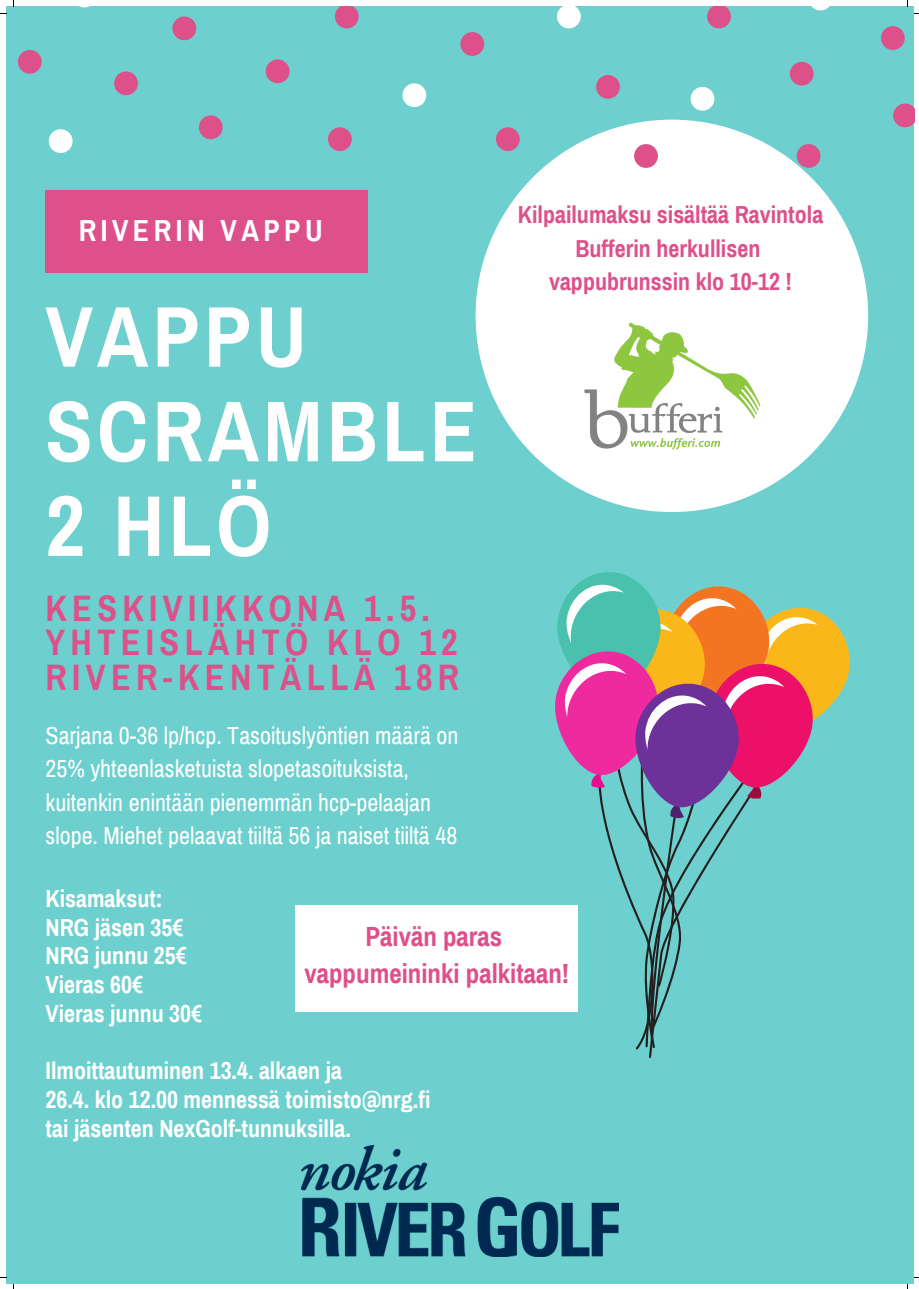
<style>
.page{position:relative;width:919px;height:1289px;background:#fff}
.page>*{position:absolute;margin:0;border:0;box-sizing:border-box;transform-origin:0 0}
.t1{font:700 86.25px/94.6px "Archivo Narrow";letter-spacing:.05em;color:#fff}
.t2{font:700 36px/34.3px "Archivo Narrow";letter-spacing:.15em;color:#dd508a}
.t3{font:700 29.78px "Archivo Narrow";letter-spacing:.15em;color:#fff}
.t4{font:700 27px/37.7px "Archivo Narrow";color:#dd508a;text-align:center}
.t5{font:24px/33.2px "Archivo Narrow";color:#fff}
.t6{font:700 24px/28.7px "Archivo Narrow";color:#fff}
.t7{font:700 24px/33.3px "Archivo Narrow";color:#dd508a;text-align:center}
</style>
<div class="page">
<div style="left:6px;top:6px;width:907px;height:1277px;background:#6dd0ce"></div>
<svg style="left:475px;top:120px;width:392px;height:392px;fill:#fff"></svg>
<svg style="left:335px;top:6px;width:23px;height:22px"></svg>
<svg style="left:496px;top:127px;width:23px;height:24px"></svg>
<svg style="left:596px;top:75px;width:23px;height:24px"></svg>
<svg style="left:796px;top:144px;width:24px;height:24px"></svg>
<svg style="left:172px;top:16px;width:24px;height:24px"></svg>
<svg style="left:199px;top:115px;width:23px;height:24px"></svg>
<svg style="left:18px;top:50px;width:24px;height:24px"></svg>
<svg style="left:881px;top:26px;width:23px;height:24px"></svg>
<svg style="left:557px;top:6px;width:23px;height:22px"></svg>
<svg style="left:690px;top:87px;width:24px;height:24px"></svg>
<svg style="left:811px;top:6px;width:19px;height:4px"></svg>
<svg style="left:49px;top:129px;width:24px;height:24px"></svg>
<svg style="left:402px;top:83px;width:24px;height:24px"></svg>
<svg style="left:266px;top:59px;width:23px;height:24px"></svg>
<svg style="left:328px;top:127px;width:23px;height:24px"></svg>
<svg style="left:707px;top:6px;width:23px;height:22px"></svg>
<svg style="left:634px;top:144px;width:23px;height:24px"></svg>
<svg style="left:460px;top:32px;width:24px;height:24px"></svg>
<svg style="left:114px;top:71px;width:24px;height:24px"></svg>
<svg style="left:789px;top:62px;width:24px;height:24px"></svg>
<svg style="left:893px;top:103px;width:20px;height:24px"></svg>
<div style="left:45px;top:190px;width:322px;height:82px;background:#dd508a"></div>
<div style="left:295px;top:905px;width:282px;height:107px;background:#fff"></div>
<img style="left:556px;top:297px;width:231px;height:177px">
<svg style="left:555px;top:572px;width:295px;height:486px"></svg>
<img style="left:302px;top:1145px;width:316px;height:111px">
<p class="t3" style="left:79px;top:214px;width:245px">RIVERIN VAPPU</p>
<h1 class="t1" style="left:45px;top:290px;width:433px">VAPPU<br>SCRAMBLE<br>2 HLÖ</h1>
<h2 class="t2" style="left:45px;top:591px;width:415px">KESKIVIIKKONA 1.5.<br>YHTEISLÄHTÖ KLO 12<br>RIVER-KENTÄLLÄ 18R</h2>
<p class="t5" style="left:45px;top:719px;width:414px">Sarjana 0-36 lp/hcp. Tasoituslyöntien määrä on 25% yhteenlasketuista slopetasoituksista, kuitenkin enintään pienemmän hcp-pelaajan slope. Miehet pelaavat tiiltä 56 ja naiset tiiltä 48</p>
<p class="t7" style="left:517px;top:199px;width:307px">Kilpailumaksu sisältää Ravintola<br>Bufferin herkullisen vappubrunssin klo 10-12 !</p>
<p class="t6" style="left:45px;top:884px;width:158px">Kisamaksut:<br>NRG jäsen 35€<br>NRG junnu 25€<br>Vieras 60€<br>Vieras junnu 30€</p>
<p class="t6" style="left:45px;top:1056px;width:386px">Ilmoittautuminen 13.4. alkaen ja<br>26.4. klo 12.00 mennessä toimisto@nrg.fi tai jäsenten NexGolf-tunnuksilla.</p>
<p class="t4" style="left:304px;top:917px;width:266px">Päivän paras vappumeininki palkitaan!</p>
</div>
